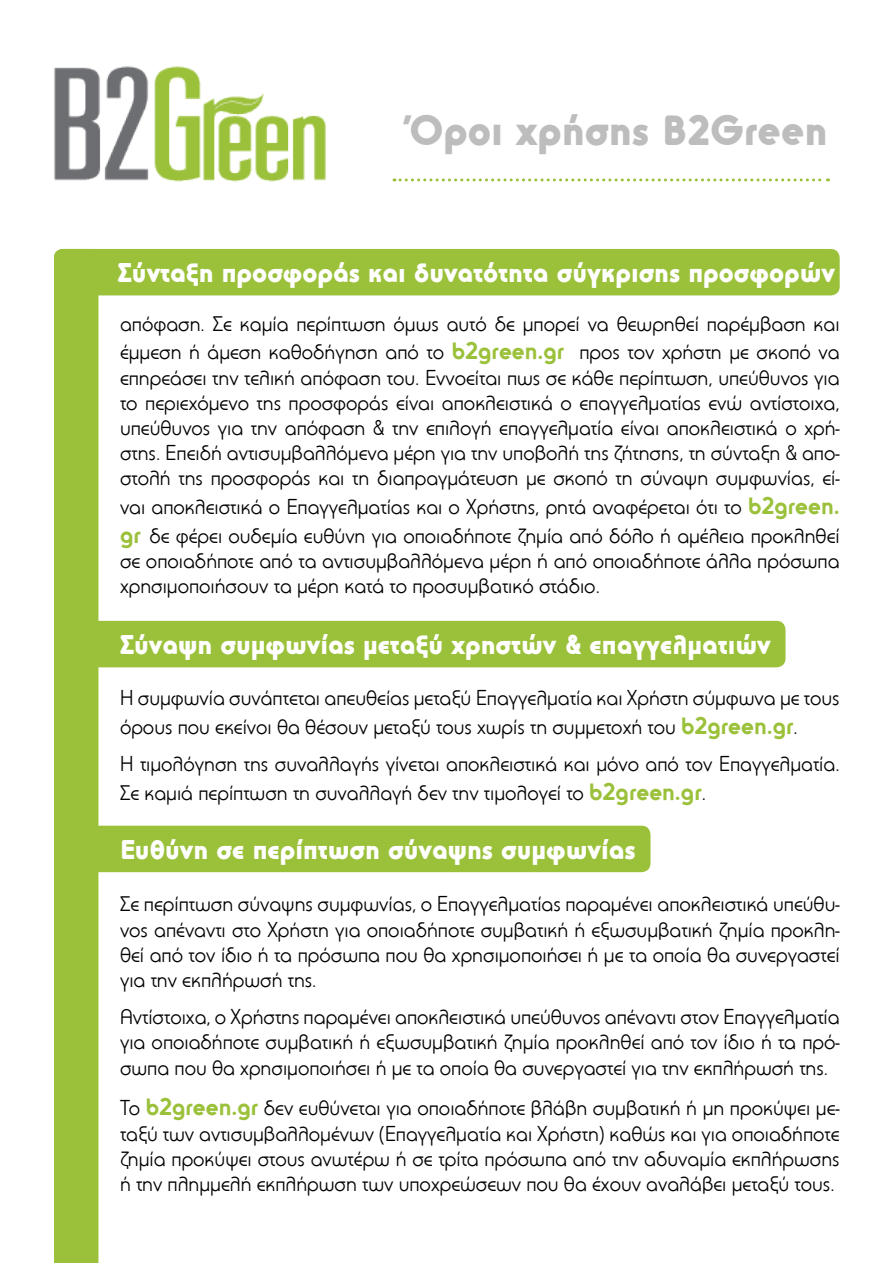
<style>
.page{position:relative;width:893px;height:1263px;background:#fff}
.page>*{position:absolute;margin:0;border:0;box-sizing:border-box;transform-origin:0 0}
.t1{font:900 42px "PF Universal";color:#bdbdbd}
.t2{font:900 27px "PF Universal";color:#fff}
.t3{font:21px/25.2px "PF Universal";color:#000}
.s1{font-weight:700;font-size:24px;color:#9bc13b}
</style>
<div class="page">
<div style="left:54px;top:249px;width:44px;height:1014px;background:#9bc13b"></div>
<img style="left:54px;top:66px;width:272px;height:116px">
<svg style="left:394px;top:178px;width:434px;height:3px"></svg>
<div style="left:54px;top:249px;width:786px;height:46px;background:#9bc13b;border-radius:9px"></div>
<div style="left:54px;top:621px;width:731px;height:46px;background:#9bc13b;border-radius:9px"></div>
<div style="left:54px;top:826px;width:596px;height:46px;background:#9bc13b;border-radius:9px"></div>
<h1 class="t1" style="left:410px;top:104px;width:419px">Όροι χρήσης B2Green</h1>
<p class="t2" style="left:118px;top:256px;width:719px">Σύνταξη προσφοράς και δυνατότητα σύγκρισης προσφορών</p>
<p class="t3" style="left:120px;top:309px;width:721px;line-height:28.8px">απόφαση. Σε καμία περίπτωση όμως αυτό δε μπορεί να θεωρηθεί παρέμβαση και έμμεση ή άμεση καθοδήγηση από το <span class="s1">b2green.gr</span> προς τον χρήστη με σκοπό να</p>
<p class="t3" style="left:120px;top:364px;width:721px;text-align:justify">επηρεάσει την τελική απόφαση του. Εννοείται πως σε κάθε περίπτωση, υπεύθυνος για το περιεχόμενο της προσφοράς είναι αποκλειστικά ο επαγγελματίας ενώ αντίστοιχα, υπεύθυνος για την απόφαση &amp; την επιλογή επαγγελματία είναι αποκλειστικά ο χρή&shy;στης. Επειδή αντισυμβαλλόμενα μέρη για την υποβολή της ζήτησης, τη σύνταξη &amp; απο&shy;στολή της προσφοράς και τη διαπραγμάτευση με σκοπό τη σύναψη συμφωνίας, εί-</p>
<p class="t3" style="left:120px;top:492px;width:721px;line-height:28.8px">ναι αποκλειστικά ο Επαγγελματίας και ο Χρήστης, ρητά αναφέρεται ότι το <span class="s1">b2green. gr</span> δε φέρει ουδεμία ευθύνη για οποιαδήποτε ζημία από δόλο ή αμέλεια προκληθεί</p>
<p class="t3" style="left:120px;top:548px;width:721px">σε οποιαδήποτε από τα αντισυμβαλλόμενα μέρη ή από οποιαδήποτε άλλα πρόσωπα χρησιμοποιήσουν τα μέρη κατά το προσυμβατικό στάδιο.</p>
<p class="t2" style="left:120px;top:628px;width:652px">Σύναψη συμφωνίας μεταξύ χρηστών &amp; επαγγελματιών</p>
<p class="t3" style="left:120px;top:683px;width:721px;line-height:28.8px">Η συμφωνία συνάπτεται απευθείας μεταξύ Επαγγελματία και Χρήστη σύμφωνα με τους όρους που εκείνοι θα θέσουν μεταξύ τους χωρίς τη συμμετοχή του <span class="s1">b2green.gr</span>.</p>
<p class="t3" style="left:120px;top:749px;width:721px;line-height:28.8px">Η τιμολόγηση της συναλλαγής γίνεται αποκλειστικά και μόνο από τον Επαγγελματία.<br>Σε καμιά περίπτωση τη συναλλαγή δεν την τιμολογεί το <span class="s1">b2green.gr</span>.</p>
<p class="t2" style="left:120px;top:833px;width:517px">Ευθύνη σε περίπτωση σύναψης συμφωνίας</p>
<p class="t3" style="left:120px;top:891px;width:721px;text-align:justify">Σε περίπτωση σύναψης συμφωνίας, ο Επαγγελματίας παραμένει αποκλειστικά υπεύθυ&shy;νος απέναντι στο Χρήστη για οποιαδήποτε συμβατική ή εξωσυμβατική ζημία προκλη&shy;θεί από τον ίδιο ή τα πρόσωπα που θα χρησιμοποιήσει ή με τα οποία θα συνεργαστεί για την εκπλήρωσή της.</p>
<p class="t3" style="left:120px;top:1004px;width:721px;text-align:justify">Αντίστοιχα, ο Χρήστης παραμένει αποκλειστικά υπεύθυνος απέναντι στον Επαγγελματία για οποιαδήποτε συμβατική ή εξωσυμβατική ζημία προκληθεί από τον ίδιο ή τα πρό&shy;σωπα που θα χρησιμοποιήσει ή με τα οποία θα συνεργαστεί για την εκπλήρωσή της.</p>
<p class="t3" style="left:120px;top:1095px;width:721px;text-align:justify">Το <span class="s1">b2green.gr</span> δεν ευθύνεται για οποιαδήποτε βλάβη συμβατική ή μη προκύψει με&shy;ταξύ των αντισυμβαλλομένων (Επαγγελματία και Χρήστη) καθώς και για οποιαδήποτε ζημία προκύψει στους ανωτέρω ή σε τρίτα πρόσωπα από την αδυναμία εκπλήρωσης ή την πλημμελή εκπλήρωση των υποχρεώσεων που θα έχουν αναλάβει μεταξύ τους.</p>
</div>
